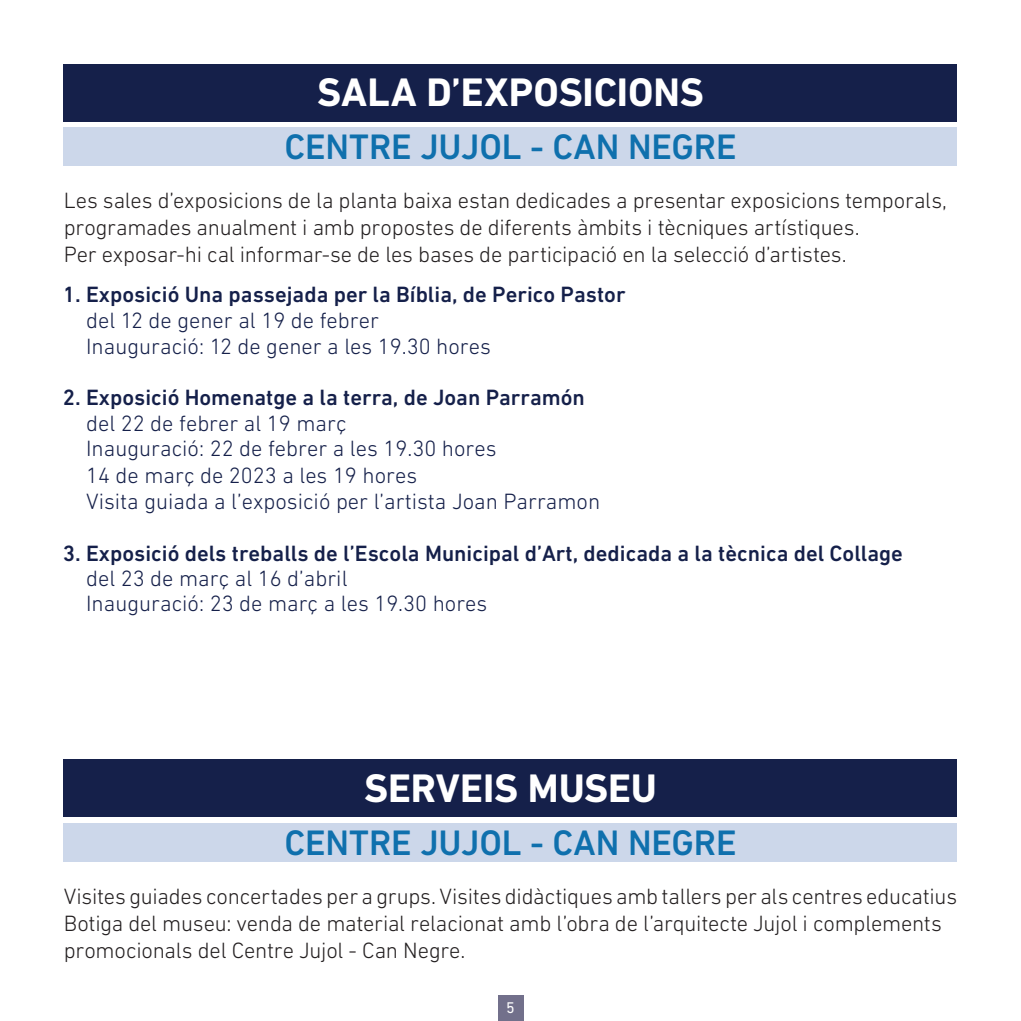
<style>
.page{position:relative;width:1021px;height:1021px;background:#fff}
.page>*{position:absolute;margin:0;border:0;box-sizing:border-box;transform-origin:0 0}
.t1{font:700 40.5px "DIN Next LT Pro";letter-spacing:-.005em;color:#fff}
.t2{font:500 36px "DIN Next LT Pro";letter-spacing:-.005em;color:#0f70ad}
.t3{font:300 22.5px/27px "DIN Next LT Pro";letter-spacing:-.01em;color:#231f20}
.t4{font:300 22.5px/25.9px "DIN Next LT Pro";color:#15204a}
.t5{font:500 22.5px "DIN Next LT Pro";color:#15204a}
.t6{font:15.75px "DIN Next LT Pro";color:#fff}
</style>
<div class="page">
<div style="left:64px;top:128px;width:893px;height:38px;background:#ccd7ea"></div>
<div style="left:64px;top:823px;width:893px;height:38px;background:#ccd7ea"></div>
<div style="left:64px;top:64px;width:893px;height:57px;background:#15204a"></div>
<div style="left:64px;top:759px;width:893px;height:57px;background:#15204a"></div>
<div style="left:497px;top:995px;width:26px;height:25px;background:#72708b"></div>
<h1 class="t1" style="left:317px;top:69px;width:388px">SALA D’EXPOSICIONS</h1>
<h2 class="t2" style="left:284px;top:126px;width:454px">CENTRE JUJOL - CAN NEGRE</h2>
<p class="t3" style="left:64px;top:187px;width:884px">Les sales d’exposicions de la planta baixa estan dedicades a presentar exposicions temporals, programades anualment i amb propostes de diferents àmbits i tècniques artístiques.<br>Per exposar-hi cal informar-se de les bases de participació en la selecció d’artistes.</p>
<p class="t5" style="left:63px;top:281px;width:564px">1. Exposició Una passejada per la Bíblia, de Perico Pastor</p>
<p class="t4" style="left:86px;top:307px;width:406px">del 12 de gener al 19 de febrer<br>Inauguració: 12 de gener a les 19.30 hores</p>
<p class="t5" style="left:63px;top:384px;width:523px">2. Exposició Homenatge a la terra, de Joan Parramón</p>
<p class="t4" style="left:86px;top:410px;width:515px">del 22 de febrer al 19 març<br>Inauguració: 22 de febrer a les 19.30 hores<br>14 de març de 2023 a les 19 hores<br>Visita guiada a l’exposició per l’artista Joan Parramon</p>
<p class="t5" style="left:63px;top:540px;width:841px">3. Exposició dels treballs de l’Escola Municipal d’Art, dedicada a la tècnica del Collage</p>
<p class="t4" style="left:86px;top:565px;width:403px;line-height:25.2px">del 23 de març al 16 d’abril<br>Inauguració: 23 de març a les 19.30 hores</p>
<h1 class="t1" style="left:364px;top:764px;width:294px">SERVEIS MUSEU</h1>
<h2 class="t2" style="left:284px;top:821px;width:454px">CENTRE JUJOL - CAN NEGRE</h2>
<p class="t3" style="left:64px;top:882px;width:894px">Visites guiades concertades per a grups. Visites didàctiques amb tallers per als centres educatius<br>Botiga del museu: venda de material relacionat amb l’obra de l’arquitecte Jujol i complements promocionals del Centre Jujol - Can Negre.</p>
<p class="t6" style="left:506px;top:998px;width:10px">5</p>
</div>
